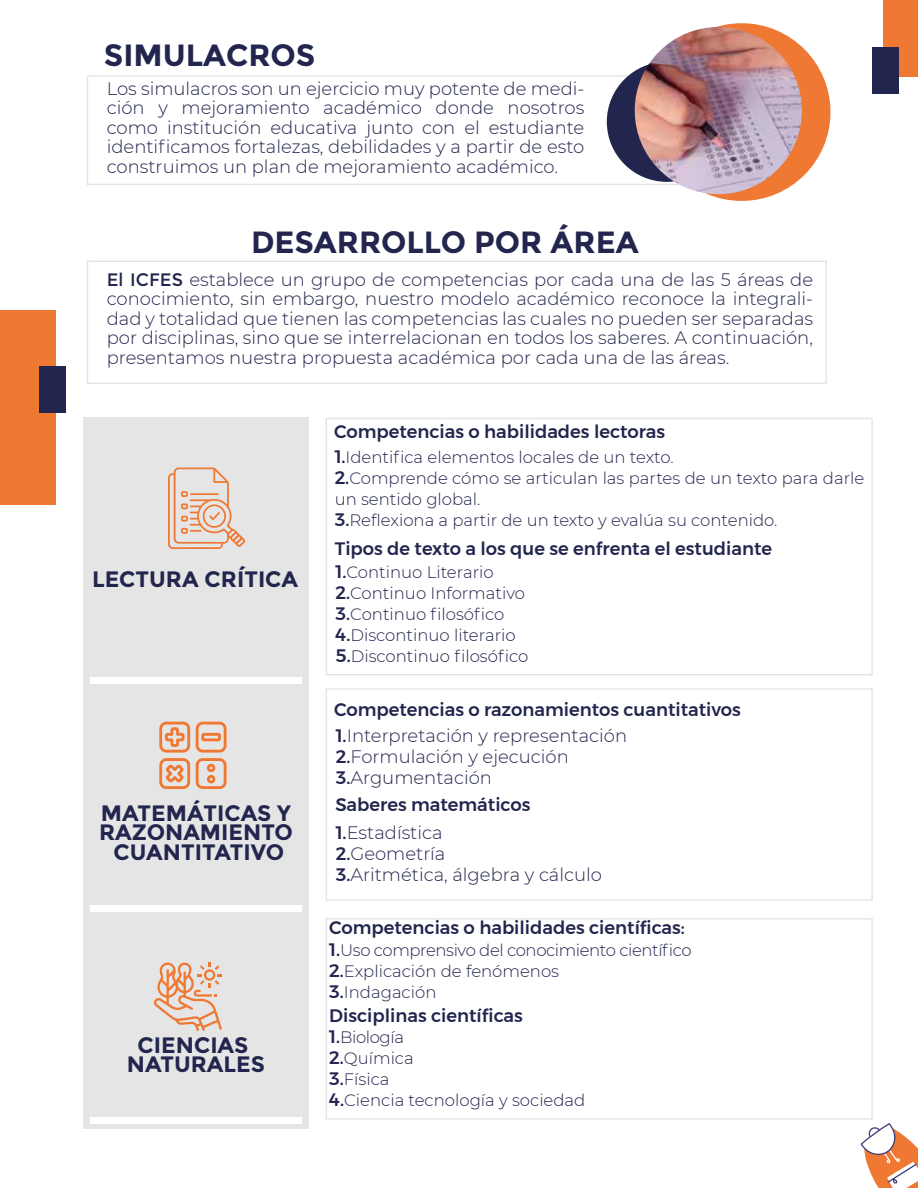
<style>
.page{position:relative;width:918px;height:1188px;background:#fff}
.page>*{position:absolute;margin:0;border:0;box-sizing:border-box;transform-origin:0 0}
.t1{font:700 30.6px "Montserrat";color:#22254d}
.t2{font:700 22.35px/19.5px "Montserrat";color:#22254d;text-align:center}
.t3{font:300 18px/19.5px "Montserrat";color:#22254d;text-align:justify}
.t4{font:500 18px "Montserrat";color:#22254d}
.t5{font:300 16.5px/21px "Montserrat";color:#22254d}
.t6{font:300 16.5px/21px "Montserrat";letter-spacing:-.025em;color:#22254d}
.s1{font-weight:400}
.s2{font-weight:500;font-size:18px}
.s3{font-weight:500}
</style>
<div class="page">
<div style="left:83px;top:417px;width:226px;height:712px;background:#e5e5e5"></div>
<svg style="left:196px;top:722px;width:31px;height:67px"></svg>
<svg style="left:159px;top:722px;width:31px;height:67px"></svg>
<svg style="left:168px;top:468px;width:77px;height:81px"></svg>
<div style="left:90px;top:677px;width:212px;height:7px;background:#fff"></div>
<div style="left:90px;top:905px;width:212px;height:7px;background:#fff"></div>
<div style="left:90px;top:1117px;width:212px;height:7px;background:#fff"></div>
<div style="left:653px;top:23px;width:177px;height:178px;background:#ef7833;border-radius:50%"></div>
<div style="left:607px;top:62px;width:120px;height:120px;background:#22254d;border-radius:50%"></div>
<div style="left:883px;top:0;width:35px;height:77px;background:#ef7833"></div>
<div style="left:0;top:310px;width:56px;height:195px;background:#ef7833"></div>
<img style="left:635px;top:27px;width:167px;height:167px;border-radius:84px">
<svg style="left:861px;top:1123px;width:57px;height:65px"></svg>
<div style="left:39px;top:367px;width:26px;height:46px;background:#22254d"></div>
<div style="left:872px;top:48px;width:27px;height:46px;background:#22254d"></div>
<svg style="left:154px;top:962px;width:68px;height:69px"></svg>
<h1 class="t1" style="left:104px;top:37px;width:213px">SIMULACROS</h1>
<p class="t3" style="left:107px;top:78px;width:479px">Los simulacros son un ejercicio muy potente de medi&shy;ción y mejoramiento académico donde nosotros como institución educativa junto con el estudiante identificamos fortalezas, debilidades y a partir de esto construimos un plan de mejoramiento académico.</p>
<h1 class="t1" style="left:251px;top:224px;width:389px">DESARROLLO POR ÁREA</h1>
<p class="t3" style="left:107px;top:269px;width:708px"><span class="s1">El ICFES</span> establece un grupo de competencias por cada una de las 5 áreas de conocimiento, sin embargo, nuestro modelo académico reconoce la integrali&shy;dad y totalidad que tienen las competencias las cuales no pueden ser separadas por disciplinas, sino que se interrelacionan en todos los saberes. A continuación, presentamos nuestra propuesta académica por cada una de las áreas.</p>
<p class="t4" style="left:334px;top:417px;width:333px">Competencias o habilidades lectoras</p>
<p class="t5" style="left:335px;top:446px;width:531px"><span class="s2">1.</span>Identifica elementos locales de un texto.<br><span class="s2">2.</span>Comprende cómo se articulan las partes de un texto para darle un sentido global.<br><span class="s2">3.</span>Reflexiona a partir de un texto y evalúa su contenido.</p>
<p class="t2" style="left:92px;top:570px;width:208px">LECTURA CRÍTICA</p>
<p class="t2" style="left:99px;top:803px;width:195px">MATEMÁTICAS Y<br>RAZONAMIENTO<br>CUANTITATIVO</p>
<p class="t2" style="left:127px;top:1035px;width:140px">CIENCIAS<br>NATURALES</p>
<p class="t4" style="left:335px;top:534px;width:439px">Tipos de texto a los que se enfrenta el estudiante</p>
<p class="t5" style="left:336px;top:561px;width:194px"><span class="s2">1.</span>Continuo Literario<br><span class="s2">2.</span>Continuo Informativo<br><span class="s2">3.</span>Continuo filosófico<br><span class="s2">4.</span>Discontinuo literario<br><span class="s2">5.</span>Discontinuo filosófico</p>
<p class="t4" style="left:334px;top:696px;width:408px">Competencias o razonamientos cuantitativos</p>
<p class="t3" style="left:336px;top:724px;width:293px;line-height:21px;text-align:left"><span class="s3">1.</span>Interpretación y representación<br><span class="s3">2.</span>Formulación y ejecución<br><span class="s3">3.</span>Argumentación</p>
<p class="t3" style="left:336px;top:821px;width:268px;line-height:21px;text-align:left"><span class="s3">1.</span>Estadística<br><span class="s3">2.</span>Geometría<br><span class="s3">3.</span>Aritmética, álgebra y cálculo</p>
<p class="t4" style="left:335px;top:790px;width:197px">Saberes matemáticos</p>
<p class="t4" style="left:329px;top:914px;width:357px">Competencias o habilidades científicas:</p>
<p class="t6" style="left:329px;top:939px;width:364px"><span class="s2">1.</span>Uso comprensivo del conocimiento científico<br><span class="s2">2.</span>Explicación de fenómenos<br><span class="s2">3.</span>Indagación</p>
<p class="t5" style="left:329px;top:1026px;width:258px"><span class="s2">1.</span>Biología<br><span class="s2">2.</span>Química<br><span class="s2">3.</span>Física<br><span class="s2">4.</span>Ciencia tecnología y sociedad</p>
<p class="t4" style="left:329px;top:1001px;width:195px">Disciplinas científicas</p>
</div>
